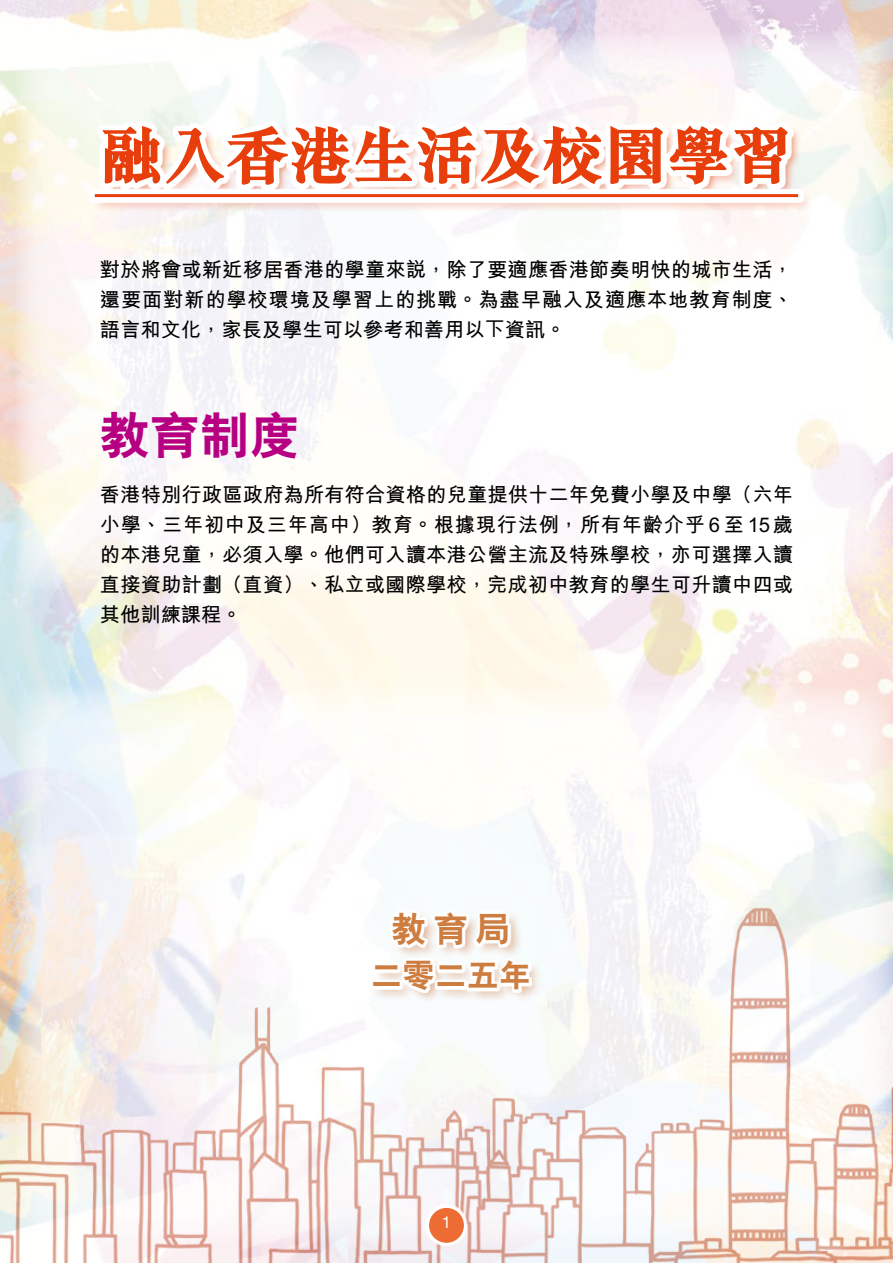
<style>
.page{position:relative;width:893px;height:1263px;background:#fff}
.page>*{position:absolute;margin:0;border:0;box-sizing:border-box;transform-origin:0 0}
.t1{font:700 63px "M Sung HK";color:#e83e0b}
.t2{font:800 49.8px "C Hei 2 HK";color:#b60081}
.t3{font:800 34.5px "C Hei 2 HK";color:#ce7d40}
.t4{font:800 31.5px "C Hei 2 HK";letter-spacing:.02em;color:#ce7d40}
.t5{font:700 20.25px/30px "M Hei HK";letter-spacing:.01em;color:#000;text-align:justify}
.t6{font:16.5px "Helvetica Neue";color:#fff}
</style>
<div class="page">
<img style="left:0;top:0;width:893px;height:889px">
<img style="left:0;top:889px;width:893px;height:374px">
<svg style="left:425px;top:1204px;width:43px;height:43px"></svg>
<div style="left:429px;top:1208px;width:35px;height:35px;background:#ed6c34;border-radius:50%"></div>
<svg style="left:89px;top:120px;width:715px;height:83px"></svg>
<svg style="left:101px;top:125px;width:501px;height:111px"></svg>
<svg style="left:609px;top:124px;width:180px;height:122px"></svg>
<hr style="left:95px;top:194px;width:703px;height:3px;background:#e83e0b">
<h1 class="t1" style="left:100px;top:112px;width:695px">融入香港生活及校園學習</h1>
<p class="t5" style="left:100px;top:254px;width:695px">對於將會或新近移居香港的學童來說，除了要適應香港節奏明快的城市生活，還要面對新的學校環境及學習上的挑戰。為盡早融入及適應本地教育制度、語言和文化，家長及學生可以參考和善用以下資訊。</p>
<h2 class="t2" style="left:100px;top:402px;width:201px">教育制度</h2>
<p class="t5" style="left:100px;top:478px;width:695px">香港特別行政區政府為所有符合資格的兒童提供十二年免費小學及中學（六年小學、三年初中及三年高中）教育。根據現行法例，所有年齡介乎 6 至 15歲的本港兒童，必須入學。他們可入讀本港公營主流及特殊學校，亦可選擇入讀直接資助計劃（直資）、私立或國際學校，完成初中教育的學生可升讀中四或其他訓練課程。</p>
<h3 class="t3" style="left:391px;top:906px;width:120px">教育局</h3>
<h3 class="t4" style="left:371px;top:954px;width:162px">二零二五年</h3>
<p class="t6" style="left:442px;top:1211px;width:11px">1</p>
</div>
